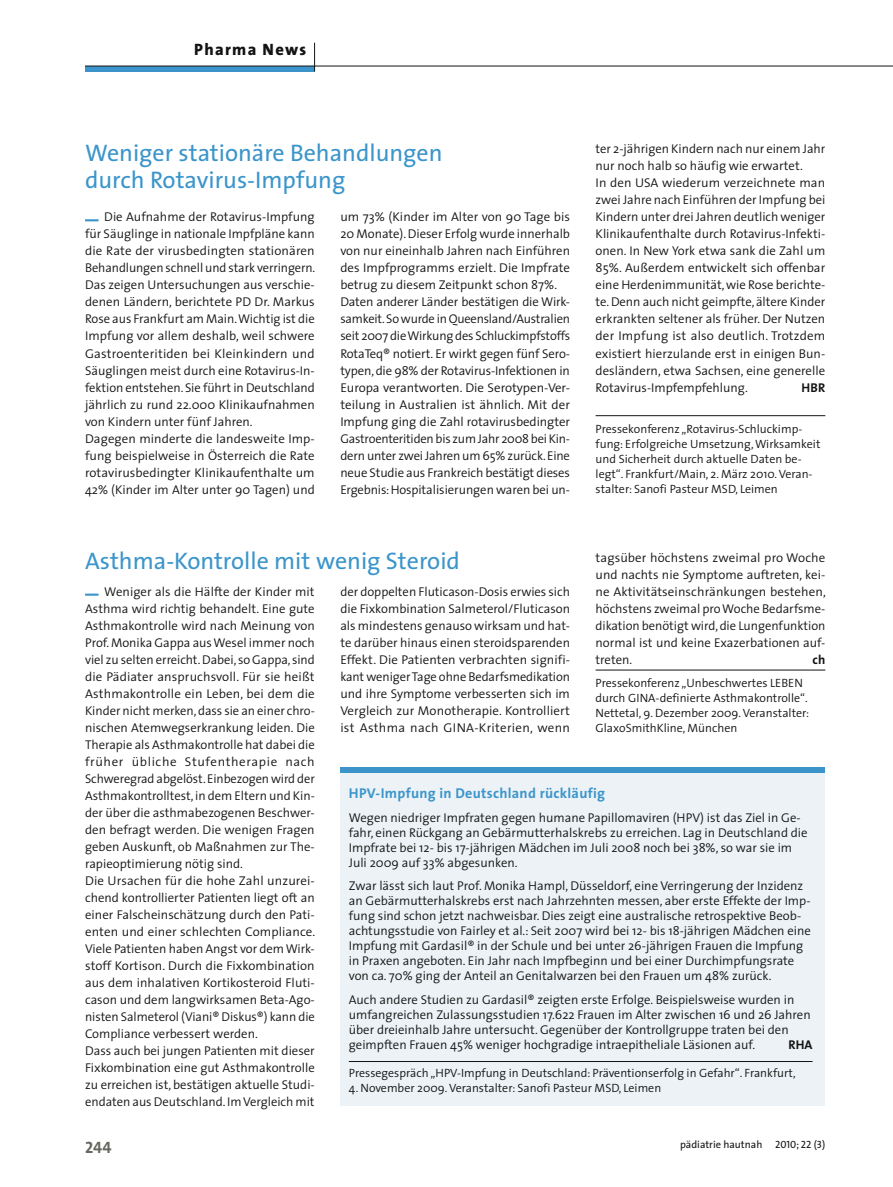
<style>
.page{position:relative;width:893px;height:1187px;background:#fff}
.page>*{position:absolute;margin:0;border:0;box-sizing:border-box;transform-origin:0 0}
.t1{font:24px/27px "The Sans";color:#3b95cb}
.t2{font:800 16.5px "The Sans";letter-spacing:.08em;color:#131313}
.t3{font:16.5px "The Sans Bold Caps";color:#66665f}
.t4{font:700 14.25px "The Sans";letter-spacing:.02em;color:#3b95cb}
.t5{font:300 12.75px/17px "The Sans";color:#131313}
.t6{font:700 12.75px "The Sans";letter-spacing:.005em;color:#131313}
.t7{font:300 12px/15px "The Sans";color:#131313}
.t8{font:10.5px "The Sans";color:#131313}
.s1{font-family:"The Sans Caps"}
</style>
<div class="page">
<div style="left:85px;top:66px;width:230px;height:5px;background:#3b95cb"></div>
<hr style="left:85px;top:66px;width:807px;height:1px;background:#131313">
<svg style="left:314px;top:43px;width:1px;height:28px"></svg>
<svg style="left:85px;top:219px;width:14px;height:2px"></svg>
<hr style="left:595px;top:415px;width:230px;height:1px;background:#131313">
<svg style="left:85px;top:593px;width:14px;height:2px"></svg>
<hr style="left:595px;top:670px;width:230px;height:1px;background:#131313">
<div style="left:340px;top:767px;width:485px;height:339px;background:#ecf2f5"></div>
<hr style="left:349px;top:1061px;width:463px;height:1px;background:#131313">
<div style="left:340px;top:767px;width:485px;height:5px;background:#3b95cb"></div>
<p class="t2" style="left:194px;top:42px;width:114px">Pharma News</p>
<h1 class="t1" style="left:85px;top:141px;width:359px">Weniger stationäre Behandlungen durch Rotavirus-Impfung</h1>
<p class="t5" style="left:85px;top:210px;width:232px;text-indent:19px">Die Aufnahme der Rotavirus-Impfung für Säuglinge in nationale Impfpläne kann die Rate der virusbedingten stationären Behandlungen schnell und stark verringern.<br>Das zeigen Untersuchungen aus verschie&shy;denen Ländern, berichtete PD Dr. Markus Rose aus Frankfurt am Main. Wichtig ist die Impfung vor allem deshalb, weil schwere Gastroenteritiden bei Kleinkindern und Säuglingen meist durch eine Rotavirus-In&shy;fektion entstehen. Sie führt in Deutschland jährlich zu rund 22.000 Klinikaufnahmen von Kindern unter fünf Jahren.<br>Dagegen minderte die landesweite Imp&shy;fung beispielweise in Österreich die Rate rotavirusbedingter Klinikaufenthalte um 42% (Kinder im Alter unter 90 Tagen) und</p>
<p class="t5" style="left:340px;top:210px;width:231px">um 73% (Kinder im Alter von 90 Tage bis 20 Monate). Dieser Erfolg wurde innerhalb von nur eineinhalb Jahren nach Einführen des Impfprogramms erzielt. Die Impfrate betrug zu diesem Zeitpunkt schon 87%.<br>Daten anderer Länder bestätigen die Wirk&shy;samkeit. So wurde in Queensland/Australien seit 2007 die Wirkung des Schluckimpfstoffs RotaTeq® notiert. Er wirkt gegen fünf Sero&shy;typen, die 98% der Rotavirus-Infektionen in Europa verantworten. Die Serotypen-Ver&shy;teilung in Australien ist ähnlich. Mit der Impfung ging die Zahl rotavirusbedingter Gastroenteritiden bis zum Jahr 2008 bei Kin&shy;dern unter zwei Jahren um 65% zurück. Eine neue Studie aus Frankreich bestätigt dieses Ergebnis: Hospitalisierungen waren bei un-</p>
<p class="t5" style="left:595px;top:142px;width:231px">ter 2-jährigen Kindern nach nur einem Jahr nur noch halb so häufig wie erwartet.<br>In den USA wiederum verzeichnete man zwei Jahre nach Einführen der Impfung bei Kindern unter drei Jahren deutlich weniger Klinikaufenthalte durch Rotavirus-Infekti&shy;onen. In New York etwa sank die Zahl um 85%. Außerdem entwickelt sich offenbar eine Herdenimmunität, wie Rose berichte&shy;te. Denn auch nicht geimpfte, ältere Kinder erkrankten seltener als früher. Der Nutzen der Impfung ist also deutlich. Trotzdem existiert hierzulande erst in einigen Bun&shy;desländern, etwa Sachsen, eine generelle Rotavirus-Impfempfehlung.</p>
<p class="t6" style="left:801px;top:381px;width:25px">HBR</p>
<p class="t7" style="left:595px;top:422px;width:226px">Pressekonferenz „Rotavirus-Schluckimp&shy;fung: Erfolgreiche Umsetzung, Wirksamkeit und Sicherheit durch aktuelle Daten be&shy;legt“. Frankfurt/Main, 2. März 2010. Veran&shy;stalter: Sanofi Pasteur MSD, Leimen</p>
<h1 class="t1" style="left:85px;top:550px;width:376px">Asthma-Kontrolle mit wenig Steroid</h1>
<p class="t5" style="left:595px;top:550px;width:232px;text-align:justify">tagsüber höchstens zweimal pro Woche und nachts nie Symptome auftreten, kei&shy;ne Aktivitätseinschränkungen bestehen, höchstens zweimal pro Woche Bedarfsme&shy;dikation benötigt wird, die Lungenfunktion normal ist und keine Exazerbationen auf&shy;treten.</p>
<p class="t5" style="left:85px;top:584px;width:232px;text-indent:19px">Weniger als die Hälfte der Kinder mit Asthma wird richtig behandelt. Eine gute Asthmakontrolle wird nach Meinung von Prof. Monika Gappa aus Wesel immer noch viel zu selten erreicht. Dabei, so Gappa, sind die Pädiater anspruchsvoll. Für sie heißt Asthmakontrolle ein Leben, bei dem die Kinder nicht merken, dass sie an einer chro&shy;nischen Atemwegserkrankung leiden. Die Therapie als Asthmakontrolle hat dabei die früher übliche Stufentherapie nach Schweregrad abgelöst. Einbezogen wird der Asthmakontrolltest, in dem Eltern und Kin&shy;der über die asthmabezogenen Beschwer&shy;den befragt werden. Die wenigen Fragen geben Auskunft, ob Maßnahmen zur The&shy;rapieoptimierung nötig sind.<br>Die Ursachen für die hohe Zahl unzurei&shy;chend kontrollierter Patienten liegt oft an einer Falscheinschätzung durch den Pati&shy;enten und einer schlechten Compliance.<br>Viele Patienten haben Angst vor dem Wirk&shy;stoff Kortison. Durch die Fixkombination aus dem inhalativen Kortikosteroid Fluti&shy;cason und dem langwirksamen Beta-Ago&shy;nisten Salmeterol (Viani® Diskus®) kann die Compliance verbessert werden.<br>Dass auch bei jungen Patienten mit dieser Fixkombination eine gut Asthmakontrolle zu erreichen ist, bestätigen aktuelle Studi&shy;endaten aus Deutschland. Im Vergleich mit</p>
<p class="t5" style="left:340px;top:584px;width:231px;text-align:justify">der doppelten Fluticason-Dosis erwies sich die Fixkombination Salmeterol/Fluticason als mindestens genauso wirksam und hat&shy;te darüber hinaus einen steroidsparenden Effekt. Die Patienten verbrachten signifi&shy;kant weniger Tage ohne Bedarfsmedikation und ihre Symptome verbesserten sich im Vergleich zur Monotherapie. Kontrolliert ist Asthma nach GINA-Kriterien, wenn</p>
<p class="t6" style="left:812px;top:654px;width:14px">ch</p>
<p class="t7" style="left:595px;top:677px;width:215px">Pressekonferenz „Unbeschwertes LEBEN durch GINA-definierte Asthmakontrolle“.<br>Nettetal, 9. Dezember 2009. Veranstalter:<br>GlaxoSmithKline, München</p>
<p class="t4" style="left:349px;top:787px;width:258px">HPV-Impfung in Deutschland rückläufig</p>
<p class="t5" style="left:349px;top:811px;width:460px;line-height:15px">Wegen niedriger Impfraten gegen humane Papillomaviren (HPV) ist das Ziel in Ge&shy;fahr, einen Rückgang an Gebärmutterhalskrebs zu erreichen. Lag in Deutschland die Impfrate bei 12- bis 17-jährigen Mädchen im Juli 2008 noch bei 38%, so war sie im Juli 2009 auf 33% abgesunken.</p>
<p class="t5" style="left:349px;top:879px;width:463px;line-height:15px">Zwar lässt sich laut Prof. Monika Hampl, Düsseldorf, eine Verringerung der Inzidenz an Gebärmutterhalskrebs erst nach Jahrzehnten messen, aber erste Effekte der Imp&shy;fung sind schon jetzt nachweisbar. Dies zeigt eine australische retrospektive Beob&shy;achtungsstudie von Fairley et al.: Seit 2007 wird bei 12- bis 18-jährigen Mädchen eine Impfung mit Gardasil® in der Schule und bei unter 26-jährigen Frauen die Impfung in Praxen angeboten. Ein Jahr nach Impfbeginn und bei einer Durchimpfungsrate von ca. 70% ging der Anteil an Genitalwarzen bei den Frauen um 48% zurück.</p>
<p class="t5" style="left:349px;top:993px;width:463px;line-height:15px">Auch andere Studien zu Gardasil® zeigten erste Erfolge. Beispielsweise wurden in umfangreichen Zulassungsstudien 17.622 Frauen im Alter zwischen 16 und 26 Jahren über dreieinhalb Jahre untersucht. Gegenüber der Kontrollgruppe traten bei den geimpften Frauen 45% weniger hochgradige intraepitheliale Läsionen auf.</p>
<p class="t6" style="left:788px;top:1039px;width:26px">RHA</p>
<p class="t7" style="left:349px;top:1066px;width:448px">Pressegespräch „HPV-Impfung in Deutschland: Präventionserfolg in Gefahr“. Frankfurt,</p>
<p class="t7" style="left:349px;top:1081px;width:314px">4. November 2009. Veranstalter: Sanofi Pasteur MSD, Leimen</p>
<p class="t3" style="left:85px;top:1136px;width:28px">244</p>
<p class="t8" style="left:680px;top:1140px;width:147px">pädiatrie hautnah <span class="s1">2010; 22 (3)</span></p>
</div>
